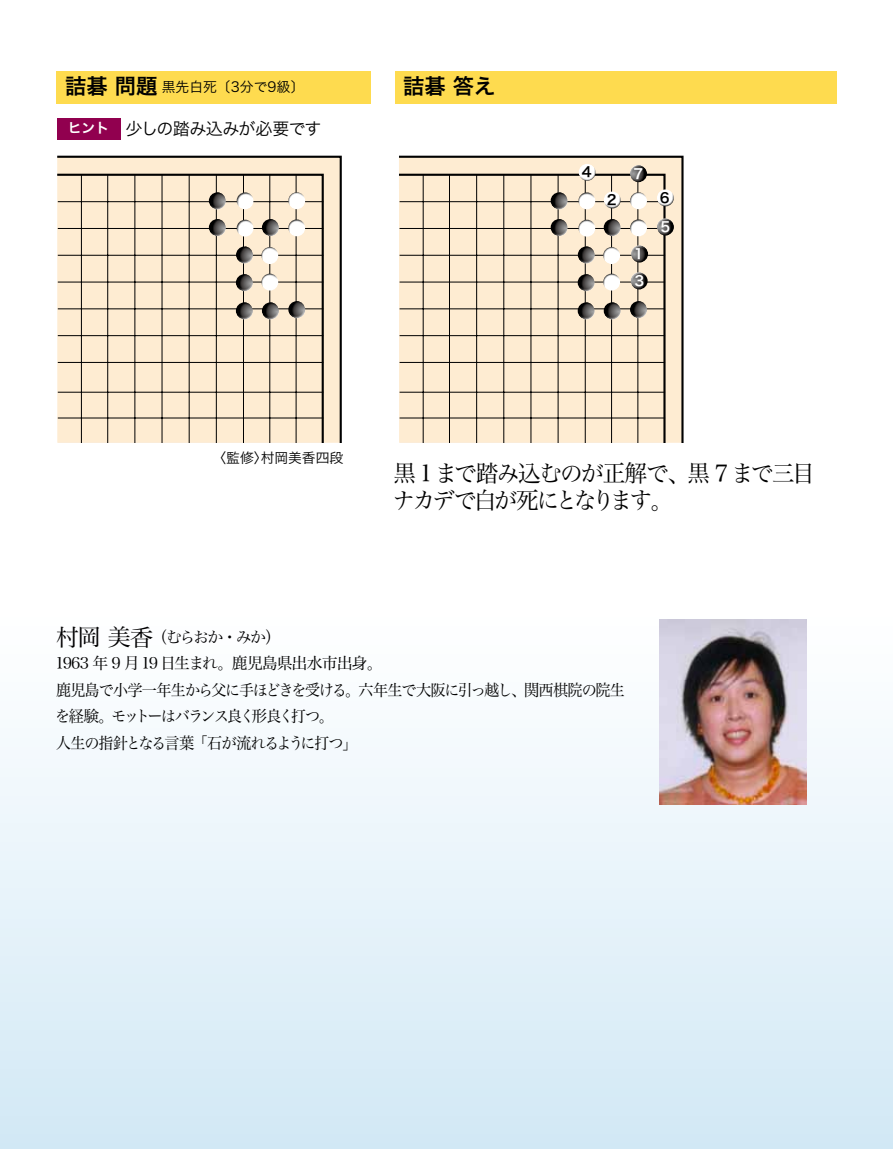
<style>
.page{position:relative;width:893px;height:1149px;background:#fff}
.page>*{position:absolute;margin:0;border:0;box-sizing:border-box;transform-origin:0 0}
.t1{font:23.4px/27.6px "Hira Min Pro W3";letter-spacing:-.09em;color:#000}
.t2{font:21.3px "Hira Kaku Pro W6";color:#000}
.t3{font:16.95px "Hira Kaku Pro W3";letter-spacing:-.035em;color:#000}
.t4{font:15.9px/26.5px "Hira Min Pro W3";letter-spacing:-.09em;color:#000}
.t5{font:13.8px "Hira Kaku Pro W3";color:#000}
.t6{font:13.8px "Hira Kaku Pro W6";color:#fff}
.t7{font:13.8px "Hira Kaku Pro W6";color:#000}
</style>
<div class="page">
<div style="left:0;top:600px;width:893px;height:548px;background:linear-gradient(to bottom,#fff,#d2e8f5)"></div>
<div style="left:57px;top:118px;width:63px;height:21px;background:#91004f"></div>
<div style="left:57px;top:71px;width:314px;height:32px;background:#fedb4f"></div>
<div style="left:395px;top:71px;width:441px;height:33px;background:#fedb4f"></div>
<img style="left:659px;top:619px;width:148px;height:185px">
<svg style="left:57px;top:156px;width:285px;height:286px"></svg>
<hr style="left:58px;top:201px;width:265px;height:1px;background:#000">
<hr style="left:58px;top:228px;width:265px;height:1px;background:#000">
<hr style="left:58px;top:255px;width:265px;height:1px;background:#000">
<hr style="left:58px;top:282px;width:265px;height:1px;background:#000">
<hr style="left:58px;top:308px;width:265px;height:1px;background:#000">
<hr style="left:58px;top:335px;width:265px;height:1px;background:#000">
<hr style="left:58px;top:362px;width:265px;height:1px;background:#000">
<hr style="left:58px;top:392px;width:265px;height:1px;background:#000">
<hr style="left:58px;top:417px;width:265px;height:1px;background:#000">
<hr style="left:58px;top:443px;width:265px;height:1px;background:#000">
<hr style="left:296px;top:175px;width:1px;height:267px;background:#000">
<hr style="left:269px;top:175px;width:1px;height:267px;background:#000">
<hr style="left:243px;top:175px;width:1px;height:267px;background:#000">
<hr style="left:216px;top:175px;width:1px;height:267px;background:#000">
<hr style="left:189px;top:175px;width:1px;height:267px;background:#000">
<hr style="left:162px;top:175px;width:1px;height:267px;background:#000">
<hr style="left:135px;top:175px;width:1px;height:267px;background:#000">
<hr style="left:107px;top:175px;width:1px;height:267px;background:#000">
<hr style="left:81px;top:175px;width:1px;height:267px;background:#000">
<div style="left:236px;top:250px;width:19px;height:14px;background:#fff;opacity:.75"></div>
<div style="left:236px;top:244px;width:18px;height:17px;background:#000;opacity:.75"></div>
<div style="left:208px;top:223px;width:20px;height:14px;background:#fff;opacity:.75"></div>
<div style="left:208px;top:217px;width:19px;height:16px;background:#000;opacity:.75"></div>
<div style="left:208px;top:196px;width:20px;height:14px;background:#fff;opacity:.75"></div>
<div style="left:208px;top:190px;width:19px;height:17px;background:#000;opacity:.75"></div>
<div style="left:261px;top:223px;width:20px;height:14px;background:#fff;opacity:.75"></div>
<div style="left:261px;top:217px;width:19px;height:16px;background:#000;opacity:.75"></div>
<div style="left:235px;top:278px;width:20px;height:14px;background:#fff;opacity:.75"></div>
<div style="left:235px;top:272px;width:19px;height:16px;background:#000;opacity:.75"></div>
<div style="left:235px;top:306px;width:20px;height:14px;background:#fff;opacity:.75"></div>
<div style="left:235px;top:300px;width:19px;height:17px;background:#000;opacity:.75"></div>
<div style="left:261px;top:306px;width:20px;height:14px;background:#fff;opacity:.75"></div>
<div style="left:261px;top:300px;width:19px;height:17px;background:#000;opacity:.75"></div>
<div style="left:288px;top:305px;width:19px;height:14px;background:#fff;opacity:.75"></div>
<div style="left:288px;top:299px;width:19px;height:16px;background:#000;opacity:.75"></div>
<div style="left:288px;top:196px;width:19px;height:14px;background:#fff;opacity:.75"></div>
<div style="left:288px;top:190px;width:19px;height:17px;background:#000;opacity:.75"></div>
<div style="left:288px;top:223px;width:19px;height:14px;background:#fff;opacity:.75"></div>
<div style="left:288px;top:217px;width:19px;height:17px;background:#000;opacity:.75"></div>
<div style="left:236px;top:196px;width:20px;height:14px;background:#fff;opacity:.75"></div>
<div style="left:236px;top:190px;width:19px;height:17px;background:#000;opacity:.75"></div>
<div style="left:236px;top:224px;width:20px;height:13px;background:#fff;opacity:.75"></div>
<div style="left:236px;top:218px;width:19px;height:16px;background:#000;opacity:.75"></div>
<div style="left:261px;top:251px;width:19px;height:14px;background:#fff;opacity:.75"></div>
<div style="left:261px;top:245px;width:19px;height:16px;background:#000;opacity:.75"></div>
<div style="left:261px;top:278px;width:19px;height:13px;background:#fff;opacity:.75"></div>
<div style="left:261px;top:272px;width:19px;height:16px;background:#000;opacity:.75"></div>
<svg style="left:399px;top:156px;width:285px;height:286px"></svg>
<hr style="left:400px;top:201px;width:265px;height:1px;background:#000">
<hr style="left:400px;top:228px;width:265px;height:1px;background:#000">
<hr style="left:400px;top:255px;width:265px;height:1px;background:#000">
<hr style="left:400px;top:282px;width:265px;height:1px;background:#000">
<hr style="left:400px;top:308px;width:265px;height:1px;background:#000">
<hr style="left:400px;top:335px;width:265px;height:1px;background:#000">
<hr style="left:400px;top:362px;width:265px;height:1px;background:#000">
<hr style="left:400px;top:392px;width:265px;height:1px;background:#000">
<hr style="left:400px;top:417px;width:265px;height:1px;background:#000">
<hr style="left:400px;top:443px;width:265px;height:1px;background:#000">
<hr style="left:638px;top:175px;width:1px;height:267px;background:#000">
<hr style="left:611px;top:175px;width:1px;height:267px;background:#000">
<hr style="left:585px;top:175px;width:1px;height:267px;background:#000">
<hr style="left:558px;top:175px;width:1px;height:267px;background:#000">
<hr style="left:531px;top:175px;width:1px;height:267px;background:#000">
<hr style="left:503px;top:175px;width:1px;height:267px;background:#000">
<hr style="left:476px;top:175px;width:1px;height:267px;background:#000">
<hr style="left:449px;top:175px;width:1px;height:267px;background:#000">
<hr style="left:423px;top:175px;width:1px;height:267px;background:#000">
<div style="left:577px;top:250px;width:20px;height:14px;background:#fff;opacity:.75"></div>
<div style="left:577px;top:244px;width:19px;height:17px;background:#000;opacity:.75"></div>
<div style="left:550px;top:223px;width:20px;height:14px;background:#fff;opacity:.75"></div>
<div style="left:550px;top:217px;width:19px;height:16px;background:#000;opacity:.75"></div>
<div style="left:550px;top:196px;width:20px;height:14px;background:#fff;opacity:.75"></div>
<div style="left:550px;top:190px;width:19px;height:17px;background:#000;opacity:.75"></div>
<div style="left:603px;top:223px;width:20px;height:14px;background:#fff;opacity:.75"></div>
<div style="left:603px;top:217px;width:19px;height:16px;background:#000;opacity:.75"></div>
<div style="left:577px;top:278px;width:20px;height:14px;background:#fff;opacity:.75"></div>
<div style="left:577px;top:272px;width:19px;height:16px;background:#000;opacity:.75"></div>
<div style="left:577px;top:306px;width:20px;height:14px;background:#fff;opacity:.75"></div>
<div style="left:577px;top:300px;width:19px;height:17px;background:#000;opacity:.75"></div>
<div style="left:603px;top:306px;width:20px;height:14px;background:#fff;opacity:.75"></div>
<div style="left:603px;top:300px;width:19px;height:17px;background:#000;opacity:.75"></div>
<div style="left:629px;top:305px;width:20px;height:14px;background:#fff;opacity:.75"></div>
<div style="left:629px;top:299px;width:19px;height:16px;background:#000;opacity:.75"></div>
<div style="left:629px;top:196px;width:20px;height:14px;background:#fff;opacity:.75"></div>
<div style="left:629px;top:190px;width:19px;height:17px;background:#000;opacity:.75"></div>
<div style="left:629px;top:223px;width:20px;height:14px;background:#fff;opacity:.75"></div>
<div style="left:629px;top:217px;width:19px;height:17px;background:#000;opacity:.75"></div>
<div style="left:578px;top:196px;width:19px;height:14px;background:#fff;opacity:.75"></div>
<div style="left:578px;top:190px;width:19px;height:17px;background:#000;opacity:.75"></div>
<div style="left:578px;top:224px;width:19px;height:13px;background:#fff;opacity:.75"></div>
<div style="left:578px;top:218px;width:19px;height:16px;background:#000;opacity:.75"></div>
<div style="left:603px;top:251px;width:19px;height:14px;background:#fff;opacity:.75"></div>
<div style="left:603px;top:245px;width:19px;height:16px;background:#000;opacity:.75"></div>
<div style="left:603px;top:278px;width:19px;height:13px;background:#fff;opacity:.75"></div>
<div style="left:603px;top:272px;width:19px;height:16px;background:#000;opacity:.75"></div>
<div style="left:577px;top:163px;width:19px;height:14px;background:#fff;opacity:.75"></div>
<div style="left:577px;top:166px;width:19px;height:17px;background:#000;opacity:.75"></div>
<div style="left:602px;top:191px;width:19px;height:13px;background:#fff;opacity:.75"></div>
<div style="left:602px;top:194px;width:19px;height:16px;background:#000;opacity:.75"></div>
<div style="left:655px;top:189px;width:19px;height:13px;background:#fff;opacity:.75"></div>
<div style="left:655px;top:192px;width:19px;height:16px;background:#000;opacity:.75"></div>
<div style="left:629px;top:271px;width:19px;height:14px;background:#fff;opacity:.75"></div>
<div style="left:629px;top:275px;width:19px;height:16px;background:#000;opacity:.75"></div>
<div style="left:629px;top:245px;width:20px;height:13px;background:#fff;opacity:.75"></div>
<div style="left:630px;top:248px;width:19px;height:16px;background:#000;opacity:.75"></div>
<div style="left:628px;top:164px;width:19px;height:14px;background:#fff;opacity:.75"></div>
<div style="left:629px;top:168px;width:18px;height:16px;background:#000;opacity:.75"></div>
<div style="left:655px;top:218px;width:19px;height:13px;background:#fff;opacity:.75"></div>
<div style="left:655px;top:221px;width:19px;height:16px;background:#000;opacity:.75"></div>
<h2 class="t2" style="left:65px;top:67px;width:94px">詰碁問題</h2>
<p class="t3" style="left:125px;top:113px;width:198px">少しの踏み込みが必要です</p>
<p class="t5" style="left:162px;top:74px;width:144px">黒先白死〔3分で9級〕</p>
<p class="t6" style="left:68px;top:115px;width:43px">ヒント</p>
<h2 class="t2" style="left:403px;top:67px;width:94px">詰碁答え</h2>
<p class="t7" style="left:582px;top:160px;width:11px">4</p>
<p class="t7" style="left:607px;top:187px;width:11px">2</p>
<p class="t6" style="left:634px;top:161px;width:11px">7</p>
<p class="t6" style="left:634px;top:242px;width:11px">1</p>
<p class="t6" style="left:634px;top:268px;width:11px">3</p>
<p class="t7" style="left:660px;top:185px;width:11px">6</p>
<p class="t6" style="left:660px;top:215px;width:11px">5</p>
<p class="t5" style="left:212px;top:445px;width:57px">〈監修〉</p>
<p class="t5" style="left:261px;top:445px;width:84px">村岡美香四段</p>
<h1 class="t1" style="left:393px;top:456px;width:424px">黒 1まで踏み込むのが正解で、黒 7 まで三目ナカデで白が死にとなります。</h1>
<h1 class="t1" style="left:56px;top:621px;width:99px">村岡美香</h1>
<p class="t4" style="left:55px;top:648px;width:571px">1963 年 9 月 19 日生まれ。鹿児島県出水市出身。<br>鹿児島で小学一年生から父に手ほどきを受ける。六年生で大阪に引っ越し、関西棋院の院生を経験。モットーはバランス良く形良く打つ。<br>人生の指針となる言葉「石が流れるように打つ「</p>
<p class="t4" style="left:151px;top:622px;width:131px">（むらおか・みか(</p>
</div>
